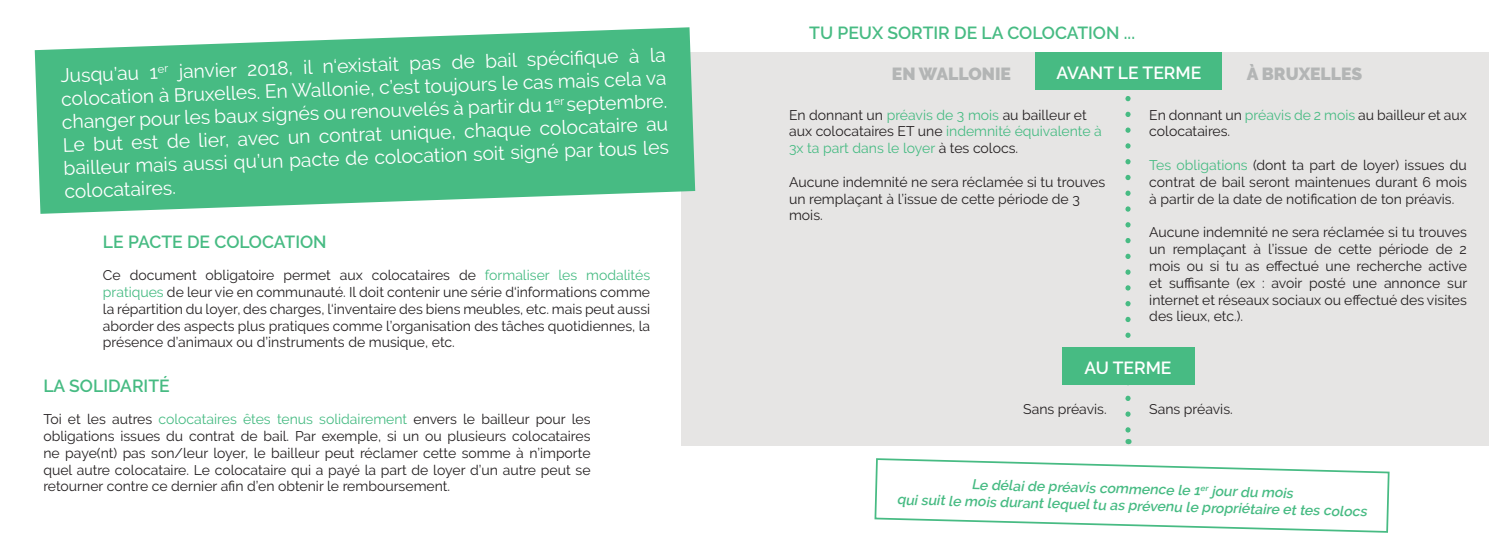
<style>
.page{position:relative;width:1489px;height:541px;background:#fff}
.page>*{position:absolute;margin:0;border:0;box-sizing:border-box;transform-origin:0 0}
.t1{font:19.25px/23.1px "Raleway";color:#fff;text-align:justify}
.t2{font:600 17.5px "Raleway";color:#47bb83}
.t3{font:900 17.5px "Raleway";color:#b3b5b5}
.t4{font:600 17.5px "Raleway";color:#fff}
.t5{font:14px/16.8px "Raleway";color:#231f20;text-align:justify}
.t6{font:italic 600 14px/15.9px "Raleway";color:#47bb83}
.s1{color:#47bb83}
</style>
<div class="page">
<div style="left:681px;top:52px;width:807px;height:393px;background:#e6e5e4"></div>
<svg style="left:35px;top:27px;width:660px;height:187px;fill:#47bb83"></svg>
<svg style="left:1125px;top:89px;width:5px;height:355px"></svg>
<div style="left:1061px;top:347px;width:133px;height:38px;background:#47bb83"></div>
<div style="left:1035px;top:52px;width:186px;height:37px;background:#47bb83"></div>
<svg style="left:874px;top:458px;width:516px;height:75px"></svg>
<svg style="left:1200px;top:486px;width:8px;height:5px"></svg>
<p class="t1" style="left:60px;top:64px;width:607px;rotate:-2deg">Jusqu’au 1<sup>er</sup> janvier 2018, il n‘existait pas de bail spécifi que à la colocation à Bruxelles. En Wallonie, c’est toujours le cas mais cela va changer pour les baux signés ou renouvelés à partir du 1<sup>er</sup> septembre.<br>Le but est de lier, avec un contrat unique, chaque colocataire au bailleur mais aussi qu’un pacte de colocation soit signé par tous les colocataires.</p>
<p class="t2" style="left:103px;top:232px;width:225px">LE PACTE DE COLOCATION</p>
<p class="t5" style="left:103px;top:267px;width:548px">Ce document obligatoire permet aux colocataires de <span class="s1">formaliser les modalités pratiques</span> de leur vie en communauté. Il doit contenir une série d‘informations comme la répartition du loyer, des charges, l‘inventaire des biens meubles, etc. mais peut aussi aborder des aspects plus pratiques comme l’organisation des tâches quotidiennes, la présence d’animaux ou d’instruments de musique, etc.</p>
<p class="t2" style="left:43px;top:376px;width:128px">LA SOLIDARITÉ</p>
<p class="t5" style="left:43px;top:411px;width:548px">Toi et les autres <span class="s1">colocataires êtes tenus solidairement</span> envers le bailleur pour les obligations issues du contrat de bail. Par exemple, si un ou plusieurs colocataires ne paye(nt) pas son/leur loyer, le bailleur peut réclamer cette somme à n’importe quel autre colocataire. Le colocataire qui a payé la part de loyer d’un autre peut se retourner contre ce dernier afin d’en obtenir le remboursement.</p>
<p class="t2" style="left:809px;top:23px;width:327px">TU PEUX SORTIR DE LA COLOCATION ...</p>
<p class="t3" style="left:891px;top:64px;width:120px">EN WALLONIE</p>
<p class="t3" style="left:1246px;top:64px;width:117px">À BRUXELLES</p>
<p class="t5" style="left:1149px;top:106px;width:319px">En donnant un <span class="s1">préavis de 2 mois</span> au bailleur et aux colocataires.</p>
<p class="t5" style="left:1149px;top:157px;width:319px"><span class="s1">Tes obligations</span> (dont ta part de loyer) issues du contrat de bail seront maintenues durant 6 mois à partir de la date de notification de ton préavis.</p>
<p class="t5" style="left:1149px;top:224px;width:319px">Aucune indemnité ne sera réclamée si tu trouves un remplaçant à l’issue de cette période de 2 mois ou si tu as effectué une recherche active et suffisante (ex : avoir posté une annonce sur internet et réseaux sociaux ou effectué des visites des lieux, etc.).</p>
<p class="t4" style="left:1056px;top:63px;width:146px">AVANT LE TERME</p>
<p class="t5" style="left:789px;top:106px;width:314px;text-align:left">En donnant un <span class="s1">préavis de 3 mois</span> au bailleur et aux colocataires ET une <span class="s1">indemnité équivalente à<br>3x ta part dans le loyer</span> à tes colocs.</p>
<p class="t5" style="left:789px;top:173px;width:317px;text-align:left">Aucune indemnité ne sera réclamée si tu trouves un remplaçant à l’issue de cette période de 3 mois.</p>
<p class="t4" style="left:1084px;top:358px;width:88px">AU TERME</p>
<p class="t5" style="left:1023px;top:400px;width:85px">Sans préavis.</p>
<p class="t5" style="left:1149px;top:400px;width:85px">Sans préavis.</p>
<p class="t6" style="left:971px;top:477px;width:230px;rotate:1deg">Le délai de préavis commence le 1</p>
<p class="t6" style="left:897px;top:477px;width:471px;text-indent:314px;rotate:1deg">jour du mois<br>qui suit le mois durant lequel tu as prévenu le propriétaire et tes colocs</p>
</div>
